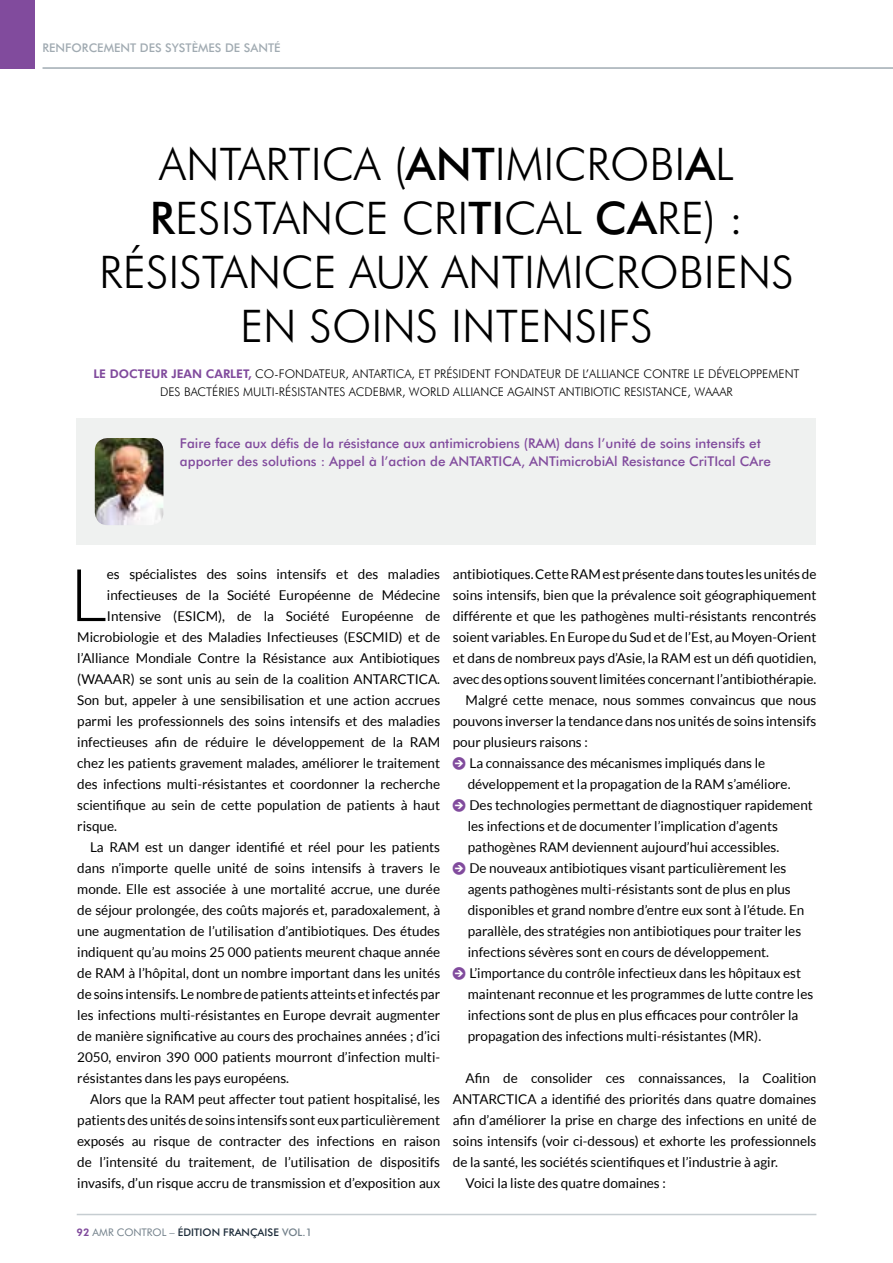
<style>
.page{position:relative;width:893px;height:1263px;background:#fff}
.page>*{position:absolute;margin:0;border:0;box-sizing:border-box;transform-origin:0 0}
.t1{font:300 72.9px "Lato";color:#000}
.t2{font:300 45px/54px "Futura BT";color:#000;text-align:center}
.t3{font:13.5px "Lato";color:#000}
.t4{font:500 13.5px/18px "Futura BT";color:#814b9d}
.t5{font:300 12px/18px "Futura BT";color:#000;text-align:center}
.t6{font:500 12px "Futura BT";color:#a1abb2}
.t7{font:500 10.5px "Futura BT";color:#1c2b39}
.s1{font-weight:500}
.s2{font-weight:800;color:#814b9d}
.s3{font-family:"Arrowstfb";color:#814b9d}
.s4{font-weight:400;color:#72808a}
.s5{color:#72808a}
</style>
<div class="page">
<div style="left:0;top:0;width:34px;height:69px;background:#814b9d"></div>
<hr style="left:43px;top:67px;width:850px;height:2px;background:#a1abb2">
<div style="left:77px;top:418px;width:739px;height:126px;background:#eff1f0"></div>
<hr style="left:77px;top:1214px;width:739px;height:1px;background:#c6cdd1">
<img style="left:95px;top:438px;width:68px;height:87px">
<p class="t6" style="left:43px;top:40px;width:240px">RENFORCEMENT DES SYSTÈMES DE SANTÉ</p>
<h2 class="t2" style="left:99px;top:137px;width:696px">ANTARTICA (<span class="s1">ANT</span>IMICROBI<span class="s1">A</span>L<br><span class="s1">R</span>ESISTANCE CRI<span class="s1">TI</span>CAL <span class="s1">CA</span>RE) :<br>RÉSISTANCE AUX ANTIMICROBIENS<br>EN SOINS INTENSIFS</h2>
<p class="t5" style="left:93px;top:365px;width:708px"><span class="s2">LE DOCTEUR JEAN CARLET,</span> CO-FONDATEUR, ANTARTICA, ET PRÉSIDENT FONDATEUR DE L’ALLIANCE CONTRE LE DÉVELOPPEMENT<br>DES BACTÉRIES MULTI-RÉSISTANTES ACDEBMR, WORLD ALLIANCE AGAINST ANTIBIOTIC RESISTANCE, WAAAR</p>
<p class="t4" style="left:180px;top:434px;width:592px">Faire face aux défis de la résistance aux antimicrobiens (RAM) dans l’unité de soins intensifs et apporter des solutions : Appel à l’action de ANTARTICA, ANTimicrobiAl Resistance CriTIcal CAre</p>
<h1 class="t1" style="left:70px;top:556px;width:39px">L</h1>
<p class="t3" style="left:107px;top:567px;width:335px">es spécialistes des soins intensifs et des maladies</p>
<p class="t3" style="left:107px;top:588px;width:335px">infectieuses de la Société Européenne de Médecine</p>
<p class="t3" style="left:107px;top:609px;width:335px">Intensive (ESICM), de la Société Européenne de</p>
<p class="t3" style="left:77px;top:630px;width:364px">Microbiologie et des Maladies Infectieuses (ESCMID) et de</p>
<p class="t3" style="left:77px;top:651px;width:364px">l’Alliance Mondiale Contre la Résistance aux Antibiotiques</p>
<p class="t3" style="left:77px;top:672px;width:364px">(WAAAR) se sont unis au sein de la coalition ANTARCTICA.</p>
<p class="t3" style="left:77px;top:693px;width:364px">Son but, appeler à une sensibilisation et une action accrues</p>
<p class="t3" style="left:77px;top:714px;width:364px">parmi les professionnels des soins intensifs et des maladies</p>
<p class="t3" style="left:77px;top:735px;width:364px">infectieuses afin de réduire le développement de la RAM</p>
<p class="t3" style="left:77px;top:756px;width:364px">chez les patients gravement malades, améliorer le traitement</p>
<p class="t3" style="left:77px;top:777px;width:364px">des infections multi-résistantes et coordonner la recherche</p>
<p class="t3" style="left:77px;top:798px;width:364px">scientifique au sein de cette population de patients à haut</p>
<p class="t3" style="left:77px;top:819px;width:41px">risque.</p>
<p class="t3" style="left:90px;top:840px;width:352px">La RAM est un danger identifié et réel pour les patients</p>
<p class="t3" style="left:77px;top:861px;width:364px">dans n’importe quelle unité de soins intensifs à travers le</p>
<p class="t3" style="left:77px;top:882px;width:364px">monde. Elle est associée à une mortalité accrue, une durée</p>
<p class="t3" style="left:77px;top:903px;width:364px">de séjour prolongée, des coûts majorés et, paradoxalement, à</p>
<p class="t3" style="left:77px;top:924px;width:364px">une augmentation de l’utilisation d’antibiotiques. Des études</p>
<p class="t3" style="left:77px;top:945px;width:364px">indiquent qu’au moins 25 000 patients meurent chaque année</p>
<p class="t3" style="left:77px;top:966px;width:364px">de RAM à l’hôpital, dont un nombre important dans les unités</p>
<p class="t3" style="left:77px;top:987px;width:364px">de soins intensifs. Le nombre de patients atteints et infectés par</p>
<p class="t3" style="left:77px;top:1008px;width:364px">les infections multi-résistantes en Europe devrait augmenter</p>
<p class="t3" style="left:77px;top:1029px;width:364px">de manière significative au cours des prochaines années ; d’ici</p>
<p class="t3" style="left:77px;top:1050px;width:364px">2050, environ 390 000 patients mourront d’infection multi-</p>
<p class="t3" style="left:77px;top:1071px;width:213px">résistantes dans les pays européens.</p>
<p class="t3" style="left:90px;top:1092px;width:352px">Alors que la RAM peut affecter tout patient hospitalisé, les</p>
<p class="t3" style="left:77px;top:1113px;width:364px">patients des unités de soins intensifs sont eux particulièrement</p>
<p class="t3" style="left:77px;top:1134px;width:364px">exposés au risque de contracter des infections en raison</p>
<p class="t3" style="left:77px;top:1155px;width:364px">de l’intensité du traitement, de l’utilisation de dispositifs</p>
<p class="t3" style="left:77px;top:1176px;width:364px">invasifs, d’un risque accru de transmission et d’exposition aux</p>
<p class="t3" style="left:453px;top:567px;width:365px">antibiotiques. Cette RAM est présente dans toutes les unités de</p>
<p class="t3" style="left:453px;top:588px;width:365px">soins intensifs, bien que la prévalence soit géographiquement</p>
<p class="t3" style="left:453px;top:609px;width:365px">différente et que les pathogènes multi-résistants rencontrés</p>
<p class="t3" style="left:453px;top:630px;width:365px">soient variables. En Europe du Sud et de l’Est, au Moyen-Orient</p>
<p class="t3" style="left:453px;top:651px;width:365px">et dans de nombreux pays d’Asie, la RAM est un défi quotidien,</p>
<p class="t3" style="left:453px;top:672px;width:365px">avec des options souvent limitées concernant l’antibiothérapie.</p>
<p class="t3" style="left:466px;top:693px;width:352px">Malgré cette menace, nous sommes convaincus que nous</p>
<p class="t3" style="left:453px;top:714px;width:365px">pouvons inverser la tendance dans nos unités de soins intensifs</p>
<p class="t3" style="left:453px;top:735px;width:136px">pour plusieurs raisons :</p>
<p class="t3" style="left:453px;top:756px;width:314px"><span class="s3">J</span> La connaissance des mécanismes impliqués dans le</p>
<p class="t3" style="left:468px;top:777px;width:324px">développement et la propagation de la RAM s’améliore.</p>
<p class="t3" style="left:453px;top:798px;width:362px"><span class="s3">J</span> Des technologies permettant de diagnostiquer rapidement</p>
<p class="t3" style="left:468px;top:819px;width:312px">les infections et de documenter l’implication d’agents</p>
<p class="t3" style="left:468px;top:840px;width:313px">pathogènes RAM deviennent aujourd’hui accessibles.</p>
<p class="t3" style="left:453px;top:861px;width:335px"><span class="s3">J</span> De nouveaux antibiotiques visant particulièrement les</p>
<p class="t3" style="left:468px;top:882px;width:325px">agents pathogènes multi-résistants sont de plus en plus</p>
<p class="t3" style="left:468px;top:903px;width:338px">disponibles et grand nombre d’entre eux sont à l’étude. En</p>
<p class="t3" style="left:468px;top:924px;width:335px">parallèle, des stratégies non antibiotiques pour traiter les</p>
<p class="t3" style="left:468px;top:945px;width:303px">infections sévères sont en cours de développement.</p>
<p class="t3" style="left:453px;top:966px;width:350px"><span class="s3">J</span> L’importance du contrôle infectieux dans les hôpitaux est</p>
<p class="t3" style="left:468px;top:987px;width:347px">maintenant reconnue et les programmes de lutte contre les</p>
<p class="t3" style="left:468px;top:1008px;width:332px">infections sont de plus en plus efficaces pour contrôler la</p>
<p class="t3" style="left:468px;top:1029px;width:295px">propagation des infections multi-résistantes (MR).</p>
<p class="t3" style="left:466px;top:1071px;width:352px">Afin de consolider ces connaissances, la Coalition</p>
<p class="t3" style="left:453px;top:1092px;width:365px">ANTARCTICA a identifié des priorités dans quatre domaines</p>
<p class="t3" style="left:453px;top:1113px;width:365px">afin d’améliorer la prise en charge des infections en unité de</p>
<p class="t3" style="left:453px;top:1134px;width:365px">soins intensifs (voir ci-dessous) et exhorte les professionnels</p>
<p class="t3" style="left:453px;top:1155px;width:327px">de la santé, les sociétés scientifiques et l’industrie à agir.</p>
<p class="t3" style="left:466px;top:1176px;width:202px">Voici la liste des quatre domaines :</p>
<p class="t7" style="left:77px;top:1226px;width:237px"><span class="s2">92</span> <span class="s4">AMR CONTROL –</span> ÉDITION FRANÇAISE <span class="s5">VOL.1</span></p>
</div>
